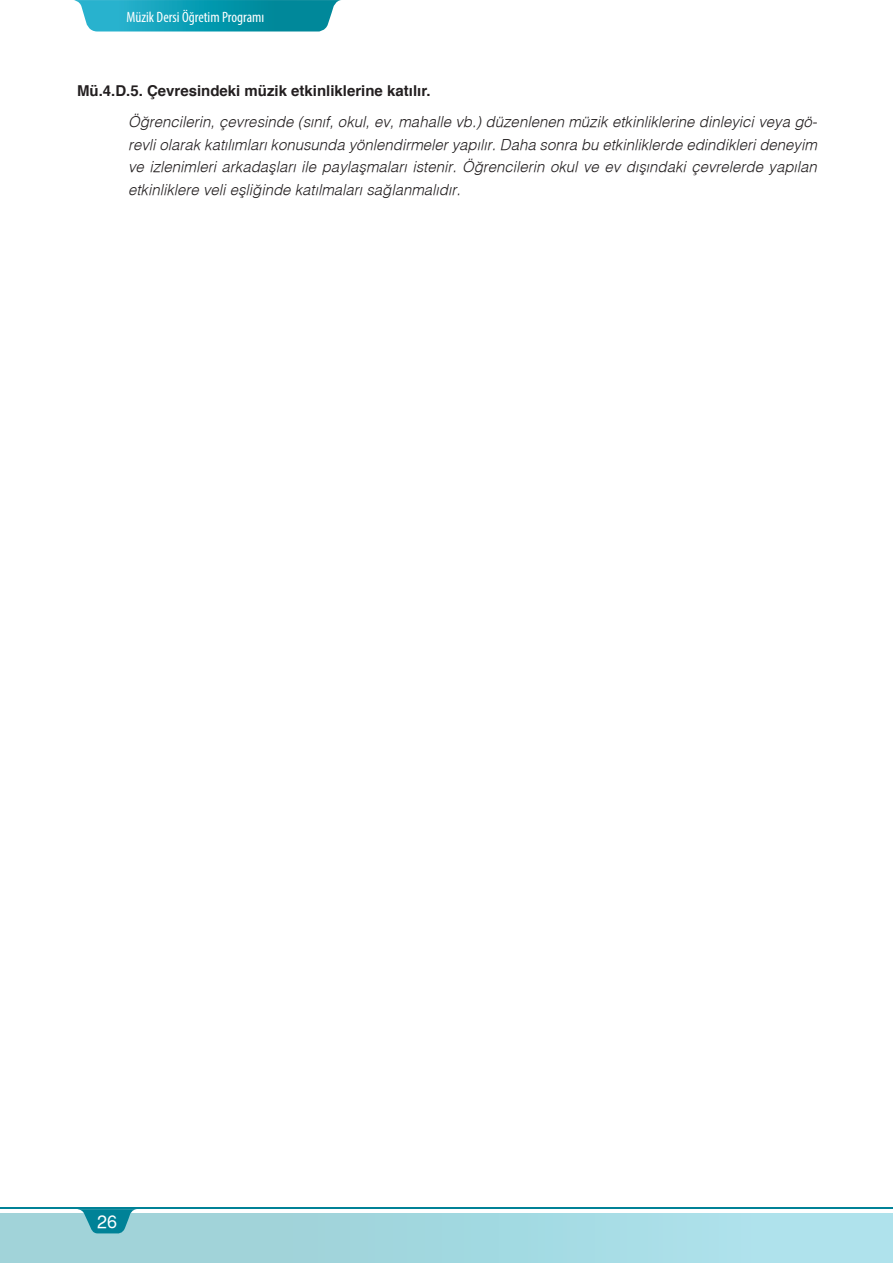
<style>
.page{position:relative;width:893px;height:1263px;background:#fff}
.page>*{position:absolute;margin:0;border:0;box-sizing:border-box;transform-origin:0 0}
.t1{font:500 18px "Helvetica";color:#fff}
.t2{font:italic 300 15px/22.5px "Helvetica";color:#231f20;text-align:justify}
.t3{font:700 15px "Helvetica";color:#231f20}
.t4{font:condensed 15px "Myriad Pro";color:#fff}
</style>
<div class="page">
<div style="left:0;top:1213px;width:893px;height:50px;background:linear-gradient(to right,#9dcfd4,#aee3ed)"></div>
<hr style="left:0;top:1207px;width:893px;height:2px;background:#008297">
<svg style="left:77px;top:1209px;width:66px;height:25px;background:#45a5b3"></svg>
<svg style="left:74px;top:0;width:267px;height:32px;background:#23a3b8"></svg>
<p class="t4" style="left:127px;top:8px;width:139px">Müzik Dersi Öğretim Programı</p>
<p class="t3" style="left:77px;top:79px;width:355px">Mü.4.D.5. Çevresindeki müzik etkinliklerine katılır.</p>
<p class="t2" style="left:128px;top:110px;width:691px">Öğrencilerin, çevresinde (sınıf, okul, ev, mahalle vb.) düzenlenen müzik etkinliklerine dinleyici veya gö&shy;revli olarak katılımları konusunda yönlendirmeler yapılır. Daha sonra bu etkinliklerde edindikleri deneyim ve izlenimleri arkadaşları ile paylaşmaları istenir. Öğrencilerin okul ve ev dışındaki çevrelerde yapılan etkinliklere veli eşliğinde katılmaları sağlanmalıdır.</p>
<p class="t1" style="left:97px;top:1211px;width:22px">26</p>
</div>
